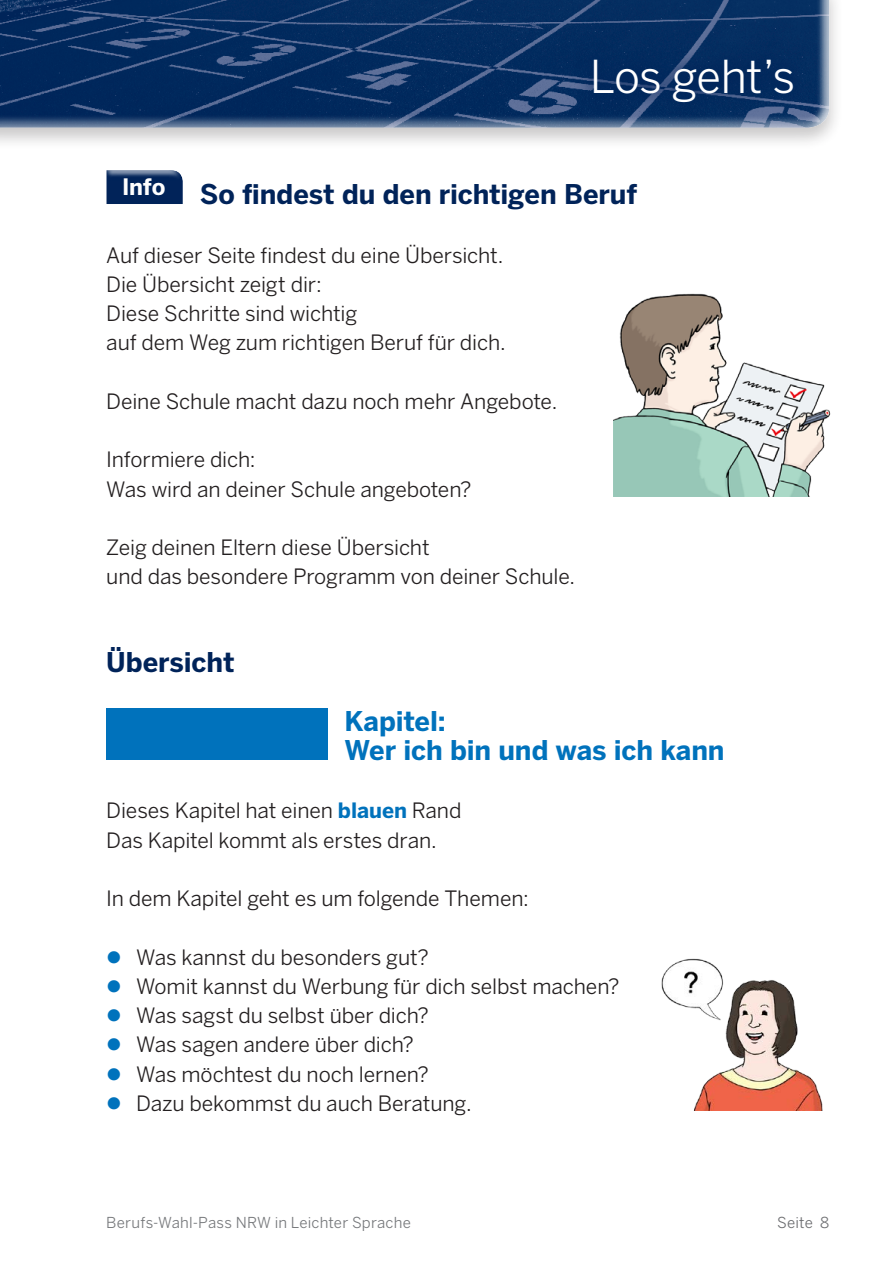
<style>
.page{position:relative;width:893px;height:1263px;background:#fff}
.page>*{position:absolute;margin:0;border:0;box-sizing:border-box;transform-origin:0 0}
.t1{font:45px "Benton Sans";letter-spacing:-.02em;color:#fff}
._03_Headline_18_pt{font:700 27px "Benton Sans";letter-spacing:-.005em;color:#002359}
._03_Headline_18_pt-2{font:700 27px "Benton Sans";letter-spacing:-.005em;color:#0072bc}
.t2{font:700 22.5px "Benton Sans";color:#fff}
._01_Fliesstext_14_pt{font:21px "Benton Sans";letter-spacing:-.005em;color:#231f20}
.t3{font:15px "Benton Sans";letter-spacing:.015em;color:#76787b}
.t4{font:15px "Benton Sans";letter-spacing:.015em;color:#6c6d70}
.s1{font-weight:700;color:#0072bc}
.s2{color:#0072bc}
</style>
<div class="page">
<div style="left:0;top:0;width:843px;height:150px;background:#231f20;opacity:.25"></div>
<div style="left:0;top:0;width:829px;height:128px;background:#fff;opacity:.75"></div>
<div style="left:574px;top:40px;width:238px;height:81px;background:#002359;opacity:.75"></div>
<img style="left:614px;top:293px;width:217px;height:204px">
<img style="left:661px;top:958px;width:162px;height:153px">
<div style="left:106px;top:709px;width:221px;height:51px;background:#0072bc"></div>
<svg style="left:106px;top:200px;width:77px;height:4px"></svg>
<svg style="left:106px;top:170px;width:77px;height:30px;background:#173667"></svg>
<p class="t2" style="left:122px;top:174px;width:45px">Info</p>
<h1 class="t1" style="left:590px;top:50px;width:207px">Los geht’s</h1>
<p class="_03_Headline_18_pt" style="left:200px;top:178px;width:439px">So findest du den richtigen Beruf</p>
<p class="_01_Fliesstext_14_pt" style="left:106px;top:243px;width:399px">Auf dieser Seite findest du eine Übersicht.</p>
<p class="_01_Fliesstext_14_pt" style="left:106px;top:272px;width:217px">Die Übersicht zeigt dir:</p>
<p class="_01_Fliesstext_14_pt" style="left:106px;top:301px;width:252px">Diese Schritte sind wichtig</p>
<p class="_01_Fliesstext_14_pt" style="left:106px;top:330px;width:401px">auf dem Weg zum richtigen Beruf für dich.</p>
<p class="_01_Fliesstext_14_pt" style="left:106px;top:389px;width:452px">Deine Schule macht dazu noch mehr Angebote.</p>
<p class="_01_Fliesstext_14_pt" style="left:106px;top:447px;width:151px">Informiere dich:</p>
<p class="_01_Fliesstext_14_pt" style="left:106px;top:477px;width:367px">Was wird an deiner Schule angeboten?</p>
<p class="_01_Fliesstext_14_pt" style="left:106px;top:535px;width:325px">Zeig deinen Eltern diese Übersicht</p>
<p class="_01_Fliesstext_14_pt" style="left:106px;top:564px;width:470px">und das besondere Programm von deiner Schule.</p>
<p class="_03_Headline_18_pt" style="left:106px;top:646px;width:130px">Übersicht</p>
<p class="_03_Headline_18_pt-2" style="left:344px;top:705px;width:103px">Kapitel:</p>
<p class="_03_Headline_18_pt-2" style="left:344px;top:734px;width:382px">Wer ich bin und was ich kann</p>
<p class="_01_Fliesstext_14_pt" style="left:106px;top:798px;width:357px">Dieses Kapitel hat einen <span class="s1">blauen</span> Rand</p>
<p class="_01_Fliesstext_14_pt" style="left:106px;top:828px;width:332px">Das Kapitel kommt als erstes dran.</p>
<p class="_01_Fliesstext_14_pt" style="left:106px;top:886px;width:424px">In dem Kapitel geht es um folgende Themen:</p>
<p class="_01_Fliesstext_14_pt" style="left:106px;top:945px;width:324px"><span class="s2">●</span> Was kannst du besonders gut?</p>
<p class="_01_Fliesstext_14_pt" style="left:106px;top:974px;width:515px"><span class="s2">●</span> Womit kannst du Werbung für dich selbst machen?</p>
<p class="_01_Fliesstext_14_pt" style="left:106px;top:1003px;width:324px"><span class="s2">●</span> Was sagst du selbst über dich?</p>
<p class="_01_Fliesstext_14_pt" style="left:106px;top:1032px;width:309px"><span class="s2">●</span> Was sagen andere über dich?</p>
<p class="_01_Fliesstext_14_pt" style="left:106px;top:1062px;width:324px"><span class="s2">●</span> Was möchtest du noch lernen?</p>
<p class="_01_Fliesstext_14_pt" style="left:106px;top:1091px;width:367px"><span class="s2">●</span> Dazu bekommst du auch Beratung.</p>
<p class="t3" style="left:106px;top:1214px;width:306px">Berufs-Wahl-Pass NRW in Leichter Sprache</p>
<p class="t4" style="left:777px;top:1214px;width:54px">Seite 8</p>
</div>
